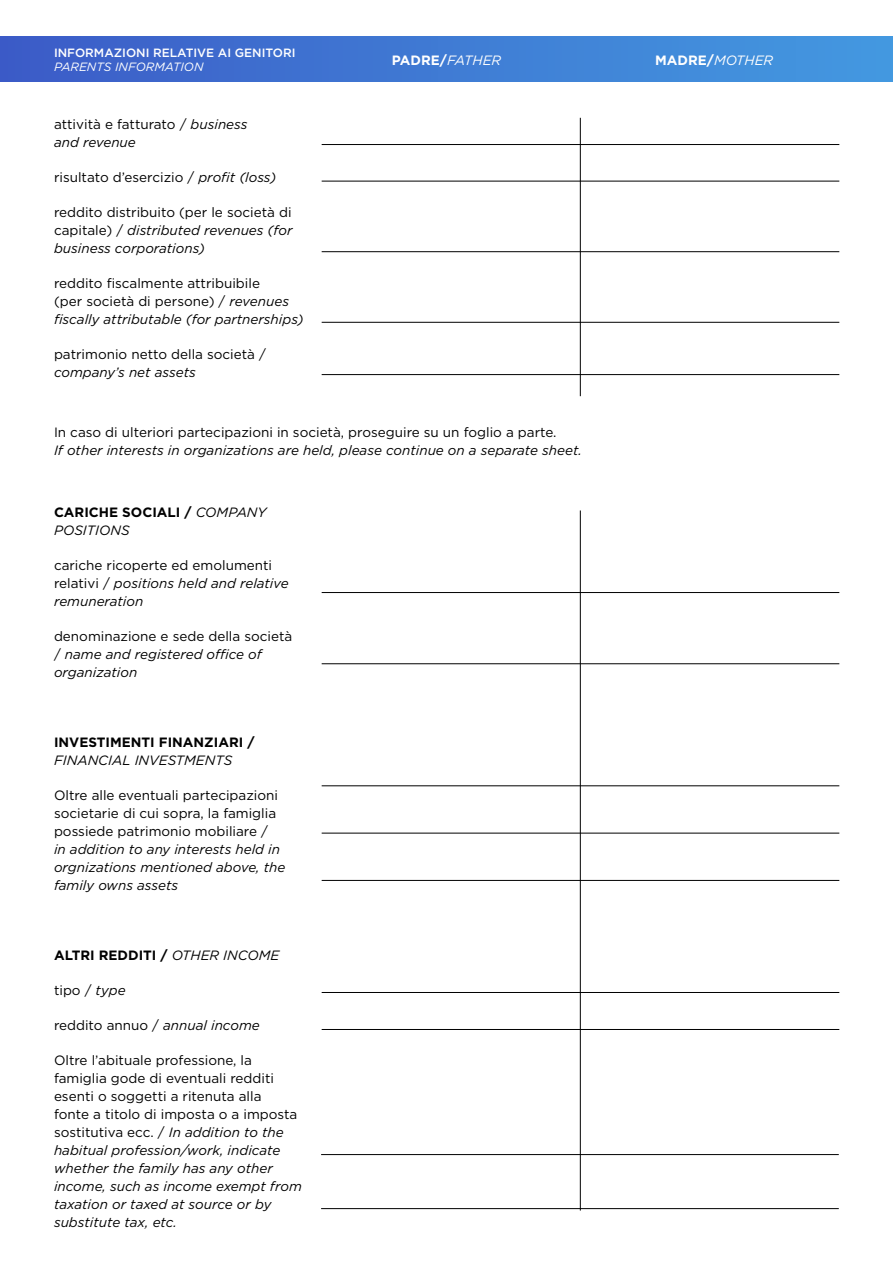
<style>
.page{position:relative;width:893px;height:1263px;background:#fff}
.page>*{position:absolute;margin:0;border:0;box-sizing:border-box;transform-origin:0 0}
.t1{font:italic 13.5px/18px "Gotham";color:#000}
.t2{font:13.5px/18px "Gotham";color:#000}
.t3{font:700 13.5px "Gotham";color:#000}
.t4{font:700 13.5px "Gotham";color:#fff}
.t5{font:500 12px "Gotham";color:#fff}
.t6{font:italic 12px "Gotham";color:#fff}
.s1{font-style:italic}
.s2{font-style:normal}
.s3{font-weight:400;font-style:italic}
.s4{font-weight:700;font-style:normal}
</style>
<div class="page">
<hr style="left:322px;top:144px;width:517px;height:1px;background:#000">
<hr style="left:322px;top:181px;width:517px;height:1px;background:#000">
<hr style="left:322px;top:251px;width:517px;height:1px;background:#000">
<hr style="left:322px;top:322px;width:517px;height:1px;background:#000">
<hr style="left:322px;top:374px;width:517px;height:1px;background:#000">
<hr style="left:322px;top:592px;width:517px;height:1px;background:#000">
<hr style="left:322px;top:663px;width:517px;height:1px;background:#000">
<hr style="left:322px;top:785px;width:517px;height:1px;background:#000">
<hr style="left:322px;top:833px;width:517px;height:1px;background:#000">
<hr style="left:322px;top:880px;width:517px;height:1px;background:#000">
<hr style="left:322px;top:992px;width:517px;height:1px;background:#000">
<hr style="left:322px;top:1029px;width:517px;height:1px;background:#000">
<hr style="left:321px;top:1154px;width:518px;height:1px;background:#000">
<hr style="left:321px;top:1208px;width:518px;height:1px;background:#000">
<hr style="left:580px;top:118px;width:1px;height:278px;background:#000">
<hr style="left:580px;top:510px;width:1px;height:700px;background:#000">
<div style="left:0;top:36px;width:893px;height:46px;background:linear-gradient(to right,#3c5bc7,#439ae1)"></div>
<p class="t5" style="left:54px;top:45px;width:243px">INFORMAZIONI RELATIVE AI GENITORI</p>
<p class="t6" style="left:54px;top:59px;width:151px">PARENTS INFORMATION</p>
<p class="t2" style="left:54px;top:115px;width:195px">attività e fatturato / <span class="s1">business and revenue</span></p>
<p class="t2" style="left:54px;top:168px;width:224px">risultato d’esercizio / <span class="s1">profit (loss)</span></p>
<p class="t1" style="left:54px;top:203px;width:240px;text-align:justify"><span class="s2">reddito distribuito (per le società di capitale) /</span> distributed revenues (for business corporations)</p>
<p class="t2" style="left:54px;top:274px;width:251px">reddito fiscalmente attribuibile<br>(per società di persone) / <span class="s1">revenues fiscally attributable (for partnerships)</span></p>
<p class="t2" style="left:54px;top:345px;width:213px">patrimonio netto della società /</p>
<p class="t1" style="left:54px;top:363px;width:143px">company’s net assets</p>
<p class="t4" style="left:392px;top:51px;width:111px">PADRE/<span class="s3">FATHER</span></p>
<p class="t4" style="left:655px;top:51px;width:120px">MADRE/<span class="s3">MOTHER</span></p>
<p class="t2" style="left:54px;top:423px;width:504px">In caso di ulteriori partecipazioni in società, proseguire su un foglio a parte.</p>
<p class="t1" style="left:54px;top:441px;width:529px">If other interests in organizations are held, please continue on a separate sheet.</p>
<p class="t1" style="left:54px;top:503px;width:214px"><span class="s4">CARICHE SOCIALI /</span> COMPANY<br>POSITIONS</p>
<p class="t2" style="left:54px;top:556px;width:236px">cariche ricoperte ed emolumenti relativi / <span class="s1">positions held and relative remuneration</span></p>
<p class="t1" style="left:54px;top:627px;width:240px"><span class="s2">denominazione e sede della società /</span> name and registered office of organization</p>
<p class="t3" style="left:54px;top:733px;width:202px">INVESTIMENTI FINANZIARI /</p>
<p class="t1" style="left:54px;top:751px;width:180px">FINANCIAL INVESTMENTS</p>
<p class="t2" style="left:54px;top:786px;width:226px">Oltre alle eventuali partecipazioni societarie di cui sopra, la famiglia possiede patrimonio mobiliare /</p>
<p class="t1" style="left:54px;top:840px;width:233px">in addition to any interests held in orgnizations mentioned above, the family owns assets</p>
<p class="t3" style="left:54px;top:946px;width:227px">ALTRI REDDITI / <span class="s3">OTHER INCOME</span></p>
<p class="t2" style="left:54px;top:981px;width:73px">tipo / <span class="s1">type</span></p>
<p class="t2" style="left:54px;top:1016px;width:207px">reddito annuo / <span class="s1">annual income</span></p>
<p class="t1" style="left:54px;top:1051px;width:249px"><span class="s2">Oltre l’abituale professione, la famiglia gode di eventuali redditi esenti o soggetti a ritenuta alla<br>fonte a titolo di imposta o a imposta sostitutiva ecc. /</span> In addition to the habitual profession/work, indicate whether the family has any other income, such as income exempt from taxation or taxed at source or by substitute tax, etc.</p>
</div>
